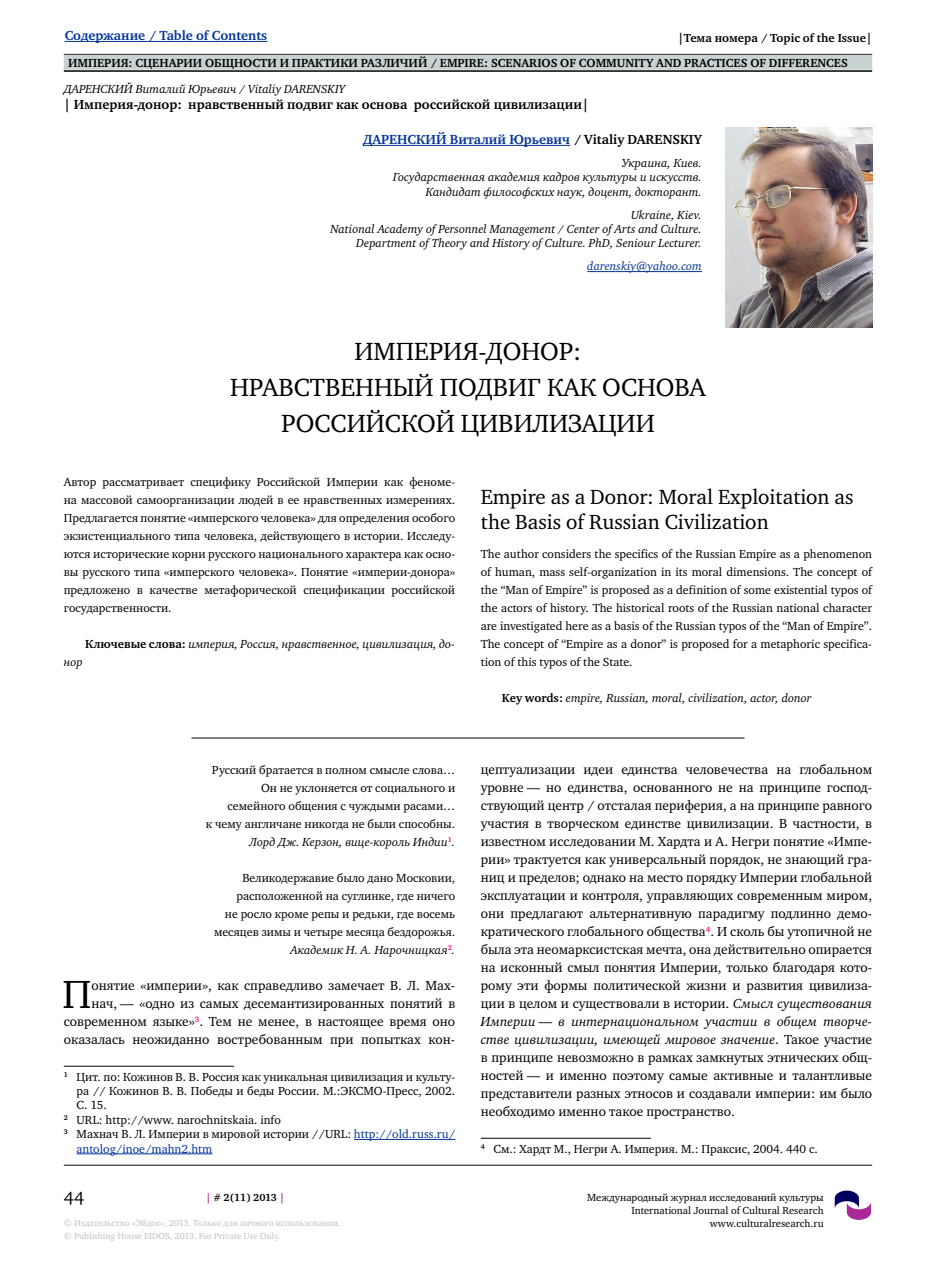
<style>
.page{position:relative;width:936px;height:1276px;background:#fff}
.page>*{position:absolute;margin:0;border:0;box-sizing:border-box;transform-origin:0 0}
.t1{font:40.35px "Charter C";color:#000}
.t2{font:25.5px "Charter C";letter-spacing:.135em;color:#000}
.t3{font:21px/25.2px "Charter C";color:#000}
.t4{font:18px "Charter C";color:#000}
.t5{font:13.5px/18px "Charter C";color:#000;text-align:right}
.t6{font:700 13.5px "Charter C";color:#000}
.t7{font:700 13.5px "Charter C";color:#039}
.t8{font:12px/18px "Charter C";color:#000;text-align:justify}
.t9{font:italic 12px/14.4px "Charter C";color:#000;text-align:right}
.t10{font:700 12px "Charter C";color:#000}
.t11{font:12px "Charter C";color:#039}
.t12{font:italic 12px "Charter C";color:#039}
.t13{font:10.5px/12.6px "Charter C";color:#000;text-align:right}
.t14{font:700 10.5px "Charter C";letter-spacing:-.015em;color:#000}
.t15{font:9px/12.8px "Charter C";color:#c0c0c0}
.s1{color:#000}
.s2{font-weight:700;font-style:normal}
.s3{font-style:italic}
.s4{color:#039}
.s5{color:#ab2996}
</style>
<div class="page">
<hr style="left:64px;top:54px;width:808px;height:1px;background:#000">
<div style="left:64px;top:55px;width:808px;height:15px;background:#c8d2d2"></div>
<hr style="left:64px;top:1165px;width:808px;height:1px;background:#000">
<hr style="left:64px;top:70px;width:808px;height:2px;background:#000">
<svg style="left:834px;top:1190px;width:37px;height:30px"></svg>
<hr style="left:65px;top:41px;width:202px;height:1px;background:#039">
<hr style="left:363px;top:145px;width:207px;height:1px;background:#039">
<hr style="left:587px;top:271px;width:115px;height:1px;background:#039">
<hr style="left:191px;top:738px;width:553px;height:1px;background:#000">
<hr style="left:64px;top:1066px;width:170px;height:1px;background:#000">
<hr style="left:354px;top:1139px;width:101px;height:1px;background:#039">
<hr style="left:77px;top:1153px;width:135px;height:1px;background:#039">
<hr style="left:480px;top:1138px;width:171px;height:1px;background:#000">
<img style="left:725px;top:128px;width:147px;height:199px">
<p class="t7" style="left:65px;top:28px;width:204px">СОДЕРЖАНИЕ / TABLE OF CONTENTS</p>
<p class="t10" style="left:678px;top:31px;width:196px">|ТЕМА НОМЕРА / TOPIC OF THE ISSUE|</p>
<p class="t10" style="left:68px;top:56px;width:773px">ИМПЕРИЯ: СЦЕНАРИИ ОБЩНОСТИ И ПРАКТИКИ РАЗЛИЧИЙ / EMPIRE: SCENARIOS OF COMMUNITY AND PRACTICES OF DIFFERENCES</p>
<p class="t9" style="left:64px;top:82px;width:283px">ДАРЕНСКИЙ Виталий Юрьевич / Vitaliy DARENSKIY</p>
<p class="t6" style="left:64px;top:97px;width:526px">| ИМПЕРИЯ-ДОНОР: НРАВСТВЕННЫЙ ПОДВИГ КАК ОСНОВА РОССИЙСКОЙ ЦИВИЛИЗАЦИИ|</p>
<p class="t7" style="left:363px;top:132px;width:20px">ДАРЕНСК</p>
<p class="t7" style="left:425px;top:132px;width:212px">ИЙ ВИТАЛИЙ ЮРЬЕВИЧ <span class="s1">/ VITALIY DAR</span></p>
<p class="t6" style="left:654px;top:132px;width:42px">ENSKIY</p>
<p class="t9" style="left:393px;top:156px;width:310px">Украина, Киев.<br>Государственная академия кадров культуры и искусств.<br>Кандидат философских наук, доцент, докторант.</p>
<p class="t9" style="left:330px;top:208px;width:373px">Ukraine, Kiev.<br>National Academy of Personnel Management / Center of Arts and Culture.<br>Department of Theory аnd History of Culture. PhD, Seniour Lecturer.</p>
<p class="t12" style="left:587px;top:260px;width:116px">darenskiy@yahoo.com</p>
<h2 class="t2" style="left:354px;top:337px;width:228px">Империя-донор:</h2>
<h2 class="t2" style="left:230px;top:373px;width:474px">нравственный подвиг как основа</h2>
<h2 class="t2" style="left:281px;top:409px;width:355px">российской цивилизации</h2>
<p class="t8" style="left:64px;top:473px;width:393px">Автор рассматривает специфику Российской Империи как феноме&shy;на массовой самоорганизации людей в ее нравственных измерениях.<br>Предлагается понятие «имперского человека» для определения особого экзистенциального типа человека, действующего в истории. Исследу&shy;ются исторические корни русского национального характера как осно&shy;вы русского типа «имперского человека». Понятие «империи-донора» предложено в качестве метафорической спецификации российской государственности.</p>
<p class="t9" style="left:85px;top:637px;width:371px"><span class="s2">КЛЮЧЕВЫЕ СЛОВА:</span> империя, Россия, нравственное, цивилизация, до-</p>
<p class="t9" style="left:64px;top:655px;width:20px">нор</p>
<p class="t8" style="left:206px;top:761px;width:251px;text-align:right">Русский братается в полном смысле слова… Он не уклоняется от социального и семейного общения с чуждыми расами…<br>к чему англичане никогда не были способны.<br><span class="s3">Лорд Дж. Керзон, вице-король Индии</span><sup>1</sup><span class="s3">.</span></p>
<p class="t8" style="left:214px;top:869px;width:243px;text-align:right">Великодержавие было дано Московии, расположенной на суглинке, где ничего<br>не росло кроме репы и редьки, где восемь месяцев зимы и четыре месяца бездорожья.<br><span class="s3">Академик Н. А. Нарочницкая</span><sup>2</sup><span class="s3">.</span></p>
<h1 class="t1" style="left:62px;top:972px;width:28px">П</h1>
<p class="t5" style="left:64px;top:977px;width:393px">онятие «империи», как справедливо замечает В . Л . Мах&shy;нач, — «одно из самых десемантизированных понятий в современном языке»<sup>3</sup>. Тем не менее, в настоящее время оно оказалась неожиданно востребованным при попытках кон-</p>
<p class="t8" style="left:64px;top:1067px;width:393px"><sup>1</sup> Цит. по: Кожинов В . В . Россия как уникальная цивилизация и культу-</p>
<p class="t8" style="left:77px;top:1082px;width:380px">ра // Кожинов В . В . Победы и беды России. М.:ЭКСМО-Пресс, 2002.</p>
<p class="t8" style="left:77px;top:1096px;width:32px">С. 15.</p>
<p class="t8" style="left:64px;top:1111px;width:218px"><sup>2</sup> URL: http://www. narochnitskaia. info</p>
<p class="t8" style="left:64px;top:1125px;width:393px"><sup>3</sup> Махнач В . Л . Империи в мировой истории //URL: <span class="s4">http://old.russ.ru/</span></p>
<p class="t11" style="left:76px;top:1142px;width:137px">antolog/inoe/mahn2.htm</p>
<h3 class="t3" style="left:480px;top:485px;width:374px">Empire as a Donor: Moral Exploitation as the Basis of Russian Civilization</h3>
<p class="t8" style="left:480px;top:545px;width:393px">The author considers the specifics of the Russian Empire as a phenomenon of human, mass self-organization in its moral dimensions. The concept of the “Man of Empire” is proposed as a definition of some existential typos of the actors of history. The historical roots of the Russian national character are investigated here as a basis of the Russian typos of the “Man of Empire”.<br>The concept of “Empire as a donor” is proposed for a metaphoric specifica&shy;tion of this typos of the State.</p>
<p class="t9" style="left:502px;top:691px;width:311px"><span class="s2">KEY WORDS:</span> empire, Russian, moral, civilization, actor, donor</p>
<p class="t5" style="left:480px;top:761px;width:393px;text-align:justify">цептуализации идеи единства человечества на глобальном уровне — но единства, основанного не на принципе господ&shy;ствующий центр / отсталая периферия, а на принципе равного участия в творческом единстве цивилизации. В частности, в известном исследовании М. Хардта и A. Негри понятие «Импе&shy;рии» трактуется как универсальный порядок, не знающий гра&shy;ниц и пределов; однако на место порядку Империи глобальной эксплуатации и контроля, управляющих современным миром, они предлагают альтернативную парадигму подлинно демо&shy;кратического глобального общества<sup>4</sup>. И сколь бы утопичной не была эта неомарксистская мечта, она действительно опирается на исконный смыл понятия Империи, только благодаря кото&shy;рому эти формы политической жизни и развития цивилиза&shy;ции в целом и существовали в истории. <span class="s3">Смысл существования Империи — в интернациональном участии в общем творче&shy;стве цивилизации, имеющей мировое значение</span>. Такое участие в принципе невозможно в рамках замкнутых этнических общ&shy;ностей — и именно поэтому самые активные и талантливые представители разных этносов и создавали империи: им было необходимо именно такое пространство.</p>
<p class="t8" style="left:480px;top:1139px;width:338px"><sup>4</sup> См.: Хардт М., Негри A. Империя. М.: Праксис, 2004. 440 с.</p>
<h3 class="t4" style="left:64px;top:1188px;width:22px">44</h3>
<p class="t13" style="left:587px;top:1191px;width:238px">Международный журнал исследований культуры<br>International Journal of Cultural Research www.culturalresearch.ru</p>
<p class="t14" style="left:206px;top:1192px;width:80px"><span class="s5">|</span> # 2(11) 2013 <span class="s5">|</span></p>
<p class="t15" style="left:64px;top:1217px;width:278px">© Издательство «Эйдос», 2013. Только для личного использования. © Publishing House EIDOS, 2013. For Private Use Only.</p>
</div>
